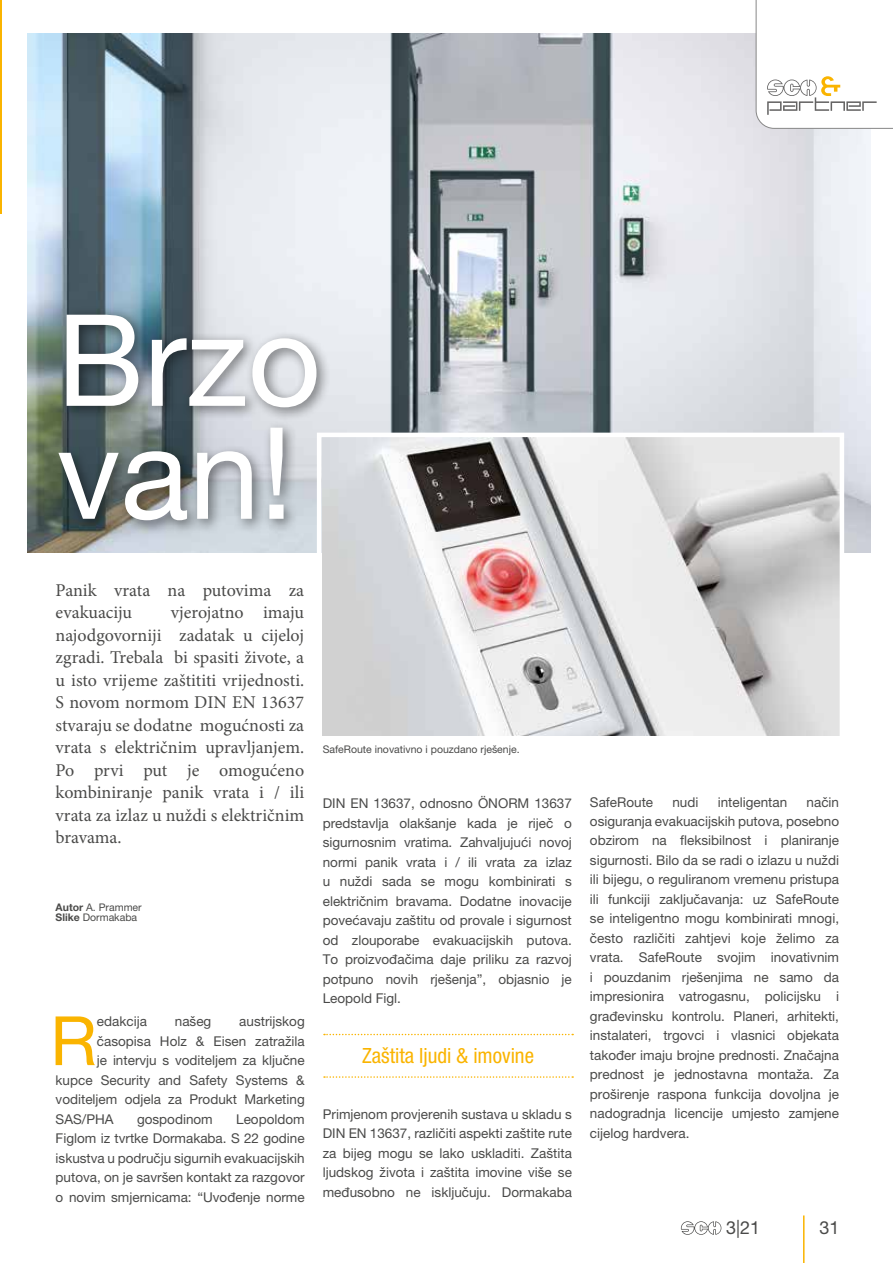
<style>
.page{position:relative;width:893px;height:1263px;background:#fff}
.page>*{position:absolute;margin:0;border:0;box-sizing:border-box;transform-origin:0 0}
.t1{font:127.65px/112.9px "Helvetica Neue LT Pro";color:#fff}
.t2{font:68.1px "Helvetica Neue LT Pro";color:#fab400}
.t3{font:condensed 21px "Helvetica Neue LT Pro";color:#fab400}
.t4{font:18px/22.5px "Minion Pro";color:#4a4a49}
.t5{font:18px "Helvetica Neue LT Pro";color:#4a4a49}
.t6{font:13.5px/19.5px "Helvetica Neue LT Pro";color:#4a4a49;text-align:justify}
.t7{font:10.5px/10.5px "Helvetica Neue LT Pro";color:#4a4a49}
.s1{font-weight:700}
</style>
<div class="page">
<hr style="left:0;top:0;width:2px;height:213px;background:#fab400">
<img style="left:27px;top:34px;width:843px;height:519px">
<svg style="left:315px;top:430px;width:531px;height:306px;background:#d2cfd0"></svg>
<div style="left:52px;top:306px;width:280px;height:230px;background:#000;opacity:.5"></div>
<svg style="left:324px;top:1034px;width:249px;height:1px"></svg>
<svg style="left:324px;top:1076px;width:249px;height:2px"></svg>
<hr style="left:803px;top:1215px;width:1px;height:48px;background:#fab400">
<svg style="left:681px;top:1221px;width:40px;height:14px"></svg>
<svg style="left:755px;top:0;width:138px;height:129px"></svg>
<h1 class="t1" style="left:57px;top:302px;width:266px">Brzo van!</h1>
<h3 class="t4" style="left:56px;top:579px;width:250px">Panik vrata na putovima za evakuaciju</h3>
<p class="t4" style="left:56px;top:601px;width:250px;text-align:justify;text-indent:115px">vjerojatno imaju najodgovorniji zadatak u cijeloj zgradi. Trebala bi spasiti živote, a u isto vrijeme zaštititi vrijednosti.<br>S novom normom DIN EN 13637 stvaraju se dodatne mogućnosti za vrata s električnim upravljanjem.<br>Po prvi put je omogućeno kombiniranje panik vrata i / ili vrata za izlaz u nuždi s električnim bravama.</p>
<p class="t7" style="left:56px;top:901px;width:88px"><span class="s1">Autor</span> A. Prammer<br><span class="s1">Slike</span> Dormakaba</p>
<h2 class="t2" style="left:50px;top:1000px;width:48px">R</h2>
<p class="t6" style="left:97px;top:1011px;width:52px">edakcija</p>
<p class="t6" style="left:175px;top:1011px;width:38px">našeg</p>
<p class="t6" style="left:239px;top:1011px;width:67px">austrijskog</p>
<p class="t6" style="left:97px;top:1031px;width:209px">časopisa Holz &amp; Eisen zatražila</p>
<p class="t6" style="left:97px;top:1050px;width:209px">je intervju s voditeljem za ključne</p>
<p class="t6" style="left:56px;top:1070px;width:251px">kupce Security and Safety Systems &amp;</p>
<p class="t6" style="left:56px;top:1089px;width:251px">voditeljem odjela za Produkt Marketing</p>
<p class="t6" style="left:56px;top:1109px;width:59px">SAS/PHA</p>
<p class="t6" style="left:137px;top:1109px;width:77px">gospodinom</p>
<p class="t6" style="left:56px;top:1109px;width:251px;text-indent:181px">Leopoldom Figlom iz tvrtke Dormakaba. S 22 godine iskustva u području sigurnih evakuacijskih putova, on je savršen kontakt za razgovor o novim smjernicama: “Uvođenje norme</p>
<p class="t7" style="left:323px;top:744px;width:198px">SafeRoute inovativno i pouzdano rješenje.</p>
<p class="t6" style="left:323px;top:793px;width:251px">DIN EN 13637, odnosno ÖNORM 13637 predstavlja olakšanje kada je riječ o sigurnosnim vratima. Zahvaljujući novoj normi panik vrata i / ili vrata za izlaz u nuždi sada se mogu kombinirati s električnim bravama. Dodatne inovacije povećavaju zaštitu od provale i sigurnost od zlouporabe evakuacijskih putova.<br>To proizvođačima daje priliku za razvoj potpuno novih rješenja”, objasnio je Leopold Figl.</p>
<h3 class="t3" style="left:362px;top:1044px;width:173px">Zaštita ljudi &amp; imovine</h3>
<p class="t6" style="left:323px;top:1104px;width:251px">Primjenom provjerenih sustava u skladu s DIN EN 13637, različiti aspekti zaštite rute za bijeg mogu se lako uskladiti. Zaštita ljudskog života i zaštita imovine više se međusobno ne isključuju. Dormakaba</p>
<p class="t6" style="left:590px;top:792px;width:251px;text-indent:217px">način osiguranja evakuacijskih putova, posebno obzirom na fleksibilnost i planiranje sigurnosti. Bilo da se radi o izlazu u nuždi ili bijegu, o reguliranom vremenu pristupa ili funkciji zaključavanja: uz SafeRoute se inteligentno mogu kombinirati mnogi, često različiti zahtjevi koje želimo za vrata. SafeRoute svojim inovativnim i pouzdanim rješenjima ne samo da impresionira vatrogasnu, policijsku i građevinsku kontrolu. Planeri, arhitekti, instalateri, trgovci i vlasnici objekata također imaju brojne prednosti. Značajna prednost je jednostavna montaža. Za proširenje raspona funkcija dovoljna je nadogradnja licencije umjesto zamjene cijelog hardvera.</p>
<p class="t6" style="left:590px;top:792px;width:65px">SafeRoute</p>
<p class="t6" style="left:672px;top:792px;width:28px">nudi</p>
<p class="t6" style="left:718px;top:792px;width:71px">inteligentan</p>
<h3 class="t5" style="left:726px;top:1217px;width:36px">3|21</h3>
<h3 class="t5" style="left:820px;top:1217px;width:21px">31</h3>
</div>
